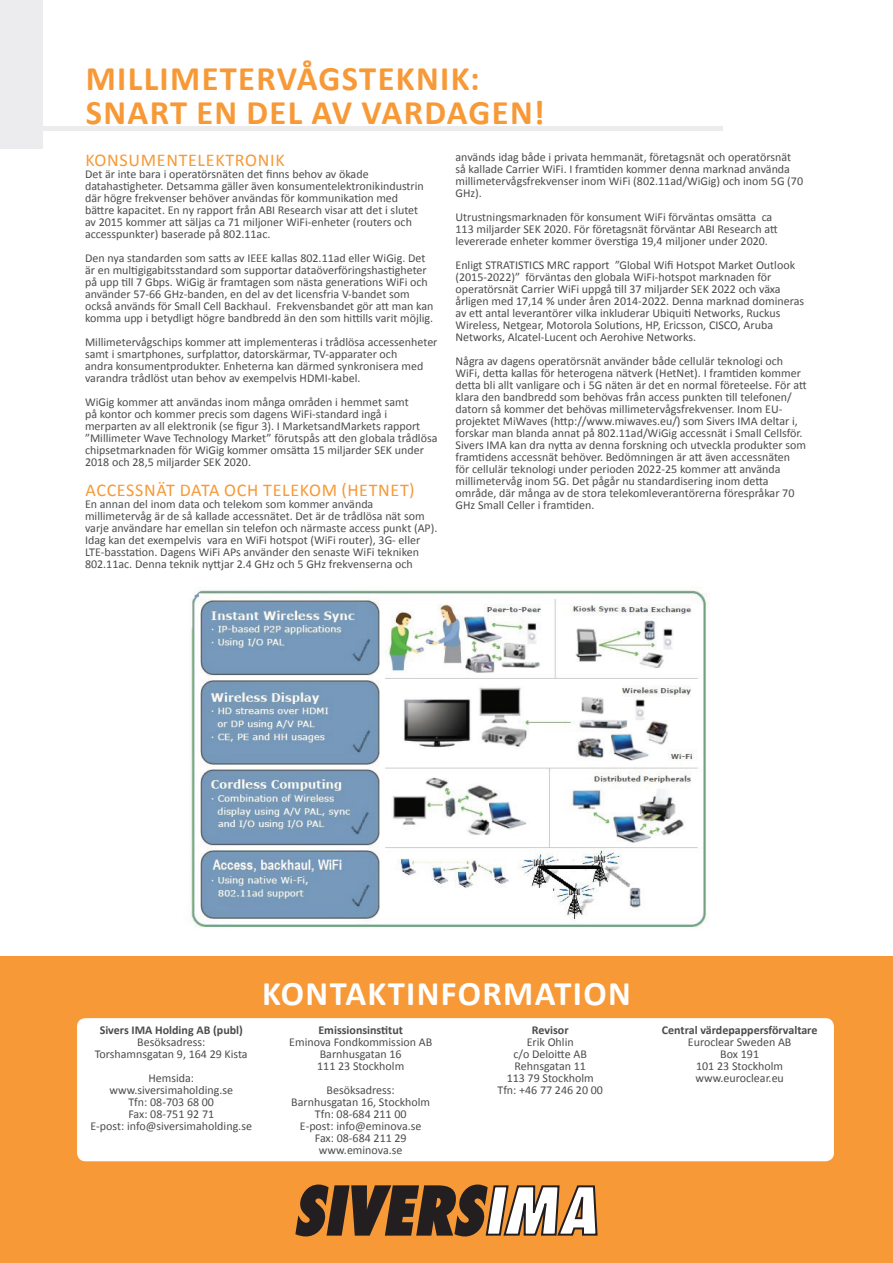
<style>
.page{position:relative;width:893px;height:1263px;background:#fff}
.page>*{position:absolute;margin:0;border:0;box-sizing:border-box;transform-origin:0 0}
.t1{font:700 34.5px/34.5px "Calibri";letter-spacing:.04em;color:#f79937}
.t2{font:700 34.5px "Calibri";letter-spacing:.04em;color:#fff}
.t3{font:18px "Calibri";letter-spacing:.04em;color:#f79937}
.t4{font:12px/12px "Calibri";color:#4b4c4d}
.t5{font:700 12px "Calibri";color:#4b4c4d}
</style>
<div class="page">
<img style="left:190px;top:590px;width:517px;height:338px">
<div style="left:0;top:0;width:43px;height:149px;background:#ececee"></div>
<div style="left:0;top:126px;width:723px;height:5px;background:#ececee"></div>
<div style="left:0;top:957px;width:893px;height:306px;background:#f79937"></div>
<div style="left:77px;top:1018px;width:757px;height:143px;background:#fff;border-radius:9px"></div>
<svg style="left:295px;top:1184px;width:303px;height:53px"></svg>
<h1 class="t1" style="left:86px;top:61px;width:460px">millimetervågsteknik: snart en del av vardagen!</h1>
<h2 class="t3" style="left:85px;top:148px;width:201px">KONSUMENTELEKTRONIK</h2>
<p class="t4" style="left:85px;top:168px;width:340px">Det är inte bara i operatörsnäten det finns behov av ökade datahastigheter. Detsamma gäller även konsumentelektronikindustrin där högre frekvenser behöver användas för kommunikation med bättre kapacitet. En ny rapport från ABI Research visar att det i slutet av 2015 kommer att säljas ca 71 miljoner WiFi-enheter (routers och accesspunkter) baserade på 802.11ac.</p>
<p class="t4" style="left:85px;top:252px;width:350px">Den nya standarden som satts av IEEE kallas 802.11ad eller WiGig. Det är en multigigabitsstandard som supportar dataöverföringshastigheter på upp till 7 Gbps. WiGig är framtagen som nästa generations WiFi och använder 57-66 GHz-banden, en del av det licensfria V-bandet som också används för Small Cell Backhaul. Frekvensbandet gör att man kan komma upp i betydligt högre bandbredd än den som hittills varit möjlig.</p>
<p class="t4" style="left:85px;top:336px;width:354px">Millimetervågschips kommer att implementeras i trådlösa accessenheter samt i smartphones, surfplattor, datorskärmar, TV-apparater och<br>andra konsumentprodukter. Enheterna kan därmed synkronisera med varandra trådlöst utan behov av exempelvis HDMI-kabel.</p>
<p class="t4" style="left:85px;top:396px;width:354px">WiGig kommer att användas inom många områden i hemmet samt<br>på kontor och kommer precis som dagens WiFi-standard ingå i merparten av all elektronik (se figur 3). I MarketsandMarkets rapport ”Millimeter Wave Technology Market” förutspås att den globala trådlösa chipsetmarknaden för WiGig kommer omsätta 15 miljarder SEK under 2018 och 28,5 miljarder SEK 2020.</p>
<h2 class="t3" style="left:85px;top:478px;width:331px">ACCESSNÄT DATA OCH TELEKOM (HETNET)</h2>
<p class="t4" style="left:85px;top:498px;width:354px">En annan del inom data och telekom som kommer använda millimetervåg är de så kallade accessnätet. Det är de trådlösa nät som varje användare har emellan sin telefon och närmaste access punkt (AP).<br>Idag kan det exempelvis vara en WiFi hotspot (WiFi router), 3G- eller LTE-basstation. Dagens WiFi APs använder den senaste WiFi tekniken 802.11ac. Denna teknik nyttjar 2.4 GHz och 5 GHz frekvenserna och</p>
<p class="t4" style="left:455px;top:151px;width:349px">används idag både i privata hemmanät, företagsnät och operatörsnät så kallade Carrier WiFi. I framtiden kommer denna marknad använda millimetervågsfrekvenser inom WiFi (802.11ad/WiGig) och inom 5G (70<br>GHz).</p>
<p class="t4" style="left:455px;top:211px;width:324px">Utrustningsmarknaden för konsument WiFi förväntas omsätta ca<br>113 miljarder SEK 2020. För företagsnät förväntar ABI Research att levererade enheter kommer överstiga 19,4 miljoner under 2020.</p>
<p class="t4" style="left:455px;top:259px;width:350px">Enligt STRATISTICS MRC rapport ”Global Wifi Hotspot Market Outlook (2015-2022)” förväntas den globala WiFi-hotspot marknaden för operatörsnät Carrier WiFi uppgå till 37 miljarder SEK 2022 och växa årligen med 17,14 % under åren 2014-2022. Denna marknad domineras av ett antal leverantörer vilka inkluderar Ubiquiti Networks, Ruckus Wireless, Netgear, Motorola Solutions, HP, Ericsson, CISCO, Aruba Networks, Alcatel-Lucent och Aerohive Networks.</p>
<p class="t4" style="left:455px;top:355px;width:353px">Några av dagens operatörsnät använder både cellulär teknologi och WiFi, detta kallas för heterogena nätverk (HetNet). I framtiden kommer detta bli allt vanligare och i 5G näten är det en normal företeelse. För att klara den bandbredd som behövas från access punkten till telefonen/ datorn så kommer det behövas millimetervågsfrekvenser. Inom EU&shy;projektet MiWaves (http://www.miwaves.eu/) som Sivers IMA deltar i, forskar man blanda annat på 802.11ad/WiGig accessnät i Small Cellsför.<br>Sivers IMA kan dra nytta av denna forskning och utveckla produkter som framtidens accessnät behöver. Bedömningen är att även accessnäten för cellulär teknologi under perioden 2022-25 kommer att använda millimetervåg inom 5G. Det pågår nu standardisering inom detta område, där många av de stora telekomleverantörerna förespråkar 70<br>GHz Small Celler i framtiden.</p>
<p class="t5" style="left:100px;top:1022px;width:145px">Sivers IMA Holding AB (publ)</p>
<p class="t4" style="left:95px;top:1036px;width:154px;text-align:center">Besöksadress:<br>Torshamnsgatan 9, 164 29 Kista</p>
<p class="t4" style="left:90px;top:1072px;width:163px;text-align:center">Hemsida: www.siversimaholding.se<br>Tfn: 08-703 68 00<br>Fax: 08-751 92 71<br>E-post: info@siversimaholding.se</p>
<h1 class="t2" style="left:262px;top:971px;width:370px">Kontaktinformation</h1>
<p class="t5" style="left:318px;top:1022px;width:86px">Emissionsinstitut</p>
<p class="t4" style="left:289px;top:1036px;width:145px;text-align:center">Eminova Fondkommission AB<br>Barnhusgatan 16<br>111 23 Stockholm</p>
<p class="t4" style="left:291px;top:1084px;width:140px;text-align:center">Besöksadress:<br>Barnhusgatan 16, Stockholm<br>Tfn: 08-684 211 00<br>E-post: info@eminova.se<br>Fax: 08-684 211 29 www.eminova.se</p>
<p class="t5" style="left:532px;top:1022px;width:38px">Revisor</p>
<p class="t4" style="left:497px;top:1036px;width:107px;text-align:center">Erik Ohlin<br>c/o Deloitte AB<br>Rehnsgatan 11<br>113 79 Stockholm<br>Tfn: +46 77 246 20 00</p>
<p class="t5" style="left:662px;top:1022px;width:157px">Central värdepappersförvaltare</p>
<p class="t4" style="left:688px;top:1036px;width:105px;text-align:center">Euroclear Sweden AB<br>Box 191<br>101 23 Stockholm www.euroclear.eu</p>
</div>
